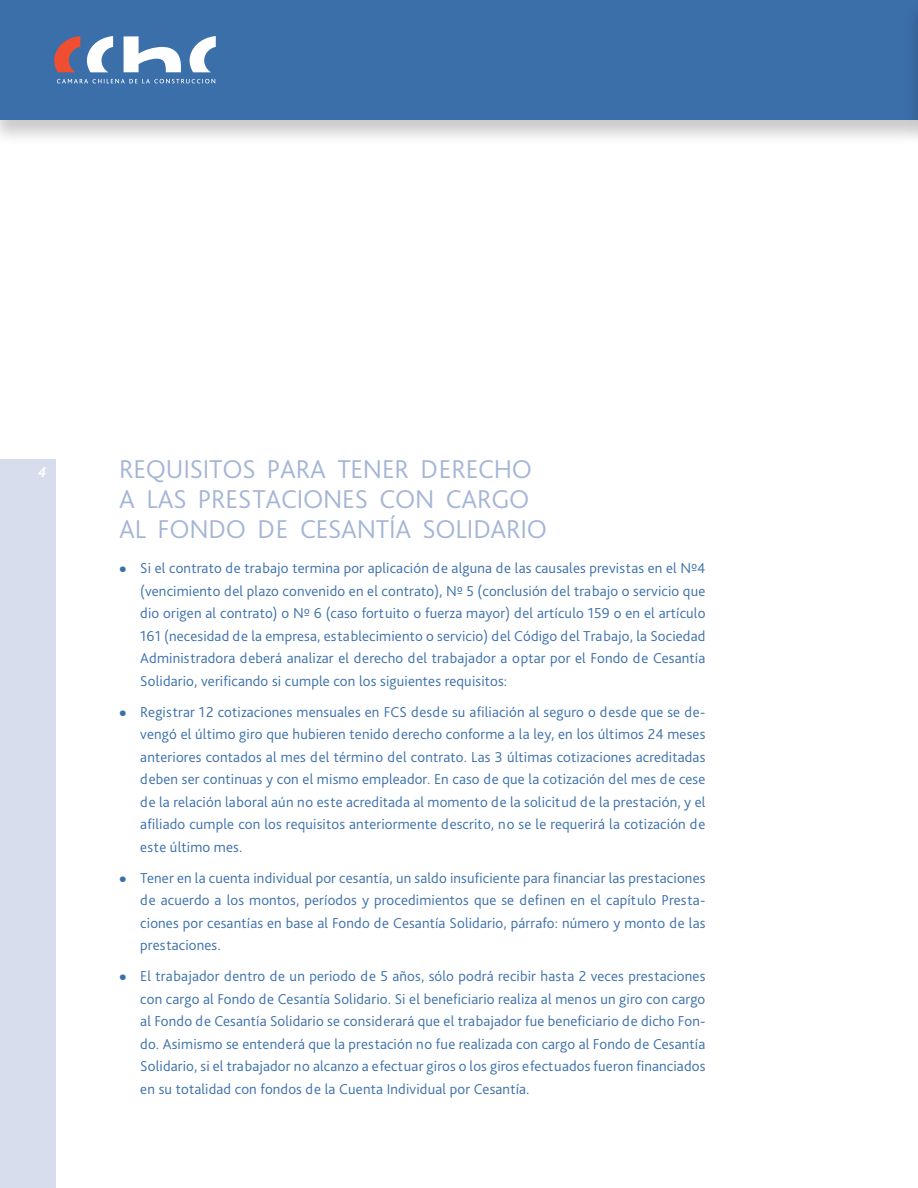
<style>
.page{position:relative;width:918px;height:1188px;background:#fff}
.page>*{position:absolute;margin:0;border:0;box-sizing:border-box;transform-origin:0 0}
.t1{font:300 27px/30px "Bliss Pro";letter-spacing:-.01em;color:#a4b5d6}
.t2{font:300 15px/22.5px "Bliss Pro";letter-spacing:.01em;color:#3b6faa;text-align:justify}
.t3{font:italic 700 15px "Bliss Pro";color:#fff}
</style>
<div class="page">
<div style="left:0;top:459px;width:56px;height:729px;background:#d7dded"></div>
<div style="left:0;top:0;width:918px;height:146px;background:#000;opacity:.21"></div>
<div style="left:0;top:0;width:918px;height:119px;background:#3b6faa"></div>
<svg style="left:124px;top:36px;width:57px;height:36px"></svg>
<svg style="left:190px;top:36px;width:26px;height:36px"></svg>
<svg style="left:87px;top:36px;width:26px;height:36px"></svg>
<svg style="left:54px;top:36px;width:26px;height:36px"></svg>
<svg style="left:57px;top:79px;width:158px;height:4px"></svg>
<div style="left:903px;top:0;width:15px;height:146px;background:#000;opacity:.21"></div>
<p class="t3" style="left:38px;top:463px;width:10px">4</p>
<h1 class="t1" style="left:119px;top:454px;width:430px">Requisitos para tener derecho a las prestaciones con cargo al Fondo de Cesantía Solidario</h1>
<p class="t2" style="left:140px;top:557px;width:567px;text-indent:-21px">• Si el contrato de trabajo termina por aplicación de alguna de las causales previstas en el Nº4 (vencimiento del plazo convenido en el contrato), Nº 5 (conclusión del trabajo o servicio que dio origen al contrato) o N º 6 (caso fortuito o fuerza mayor) del artículo 159 o en el artículo 161 (necesidad de la empresa, establecimiento o servicio) del Código del Trabajo, la Sociedad Administradora deberá analizar el derecho del trabajador a optar por el Fondo de Cesantía Solidario, verificando si cumple con los siguientes requisitos:</p>
<p class="t2" style="left:140px;top:700px;width:567px;text-indent:-21px">• Registrar 12 cotizaciones mensuales en FCS desde su afiliación al seguro o desde que se de&shy;vengó el último giro que hubieren tenido derecho conforme a la ley, en los últimos 24 meses anteriores contados al mes del término del contrato. Las 3 últimas cotizaciones acreditadas deben ser continuas y con el mismo empleador. En caso de que la cotización del mes de cese de la relación laboral aún no este acreditada al momento de la solicitud de la prestación, y el afiliado cumple con los requisitos anteriormente descrito, no se le requerirá la cotización de este último mes.</p>
<p class="t2" style="left:140px;top:866px;width:567px;text-indent:-21px">• Tener en la cuenta individual por cesantía, un saldo insuficiente para financiar las prestaciones de acuerdo a los montos, períodos y procedimientos que se definen en el capítulo Presta&shy;ciones por cesantías en base al Fondo de Cesantía Solidario, párrafo: número y monto de las prestaciones.</p>
<p class="t2" style="left:140px;top:965px;width:567px;text-indent:-21px">• El trabajador dentro de un periodo de 5 años, sólo podrá recibir hasta 2 veces prestaciones con cargo al Fondo de Cesantía Solidario. Si el beneficiario realiza al menos un giro con cargo al Fondo de Cesantía Solidario se considerará que el trabajador fue beneficiario de dicho Fon&shy;do. Asimismo se entenderá que la prestación no fue realizada con cargo al Fondo de Cesantía Solidario, si el trabajador no alcanzo a efectuar giros o los giros efectuados fueron financiados en su totalidad con fondos de la Cuenta I ndividual por Cesantía.</p>
</div>
